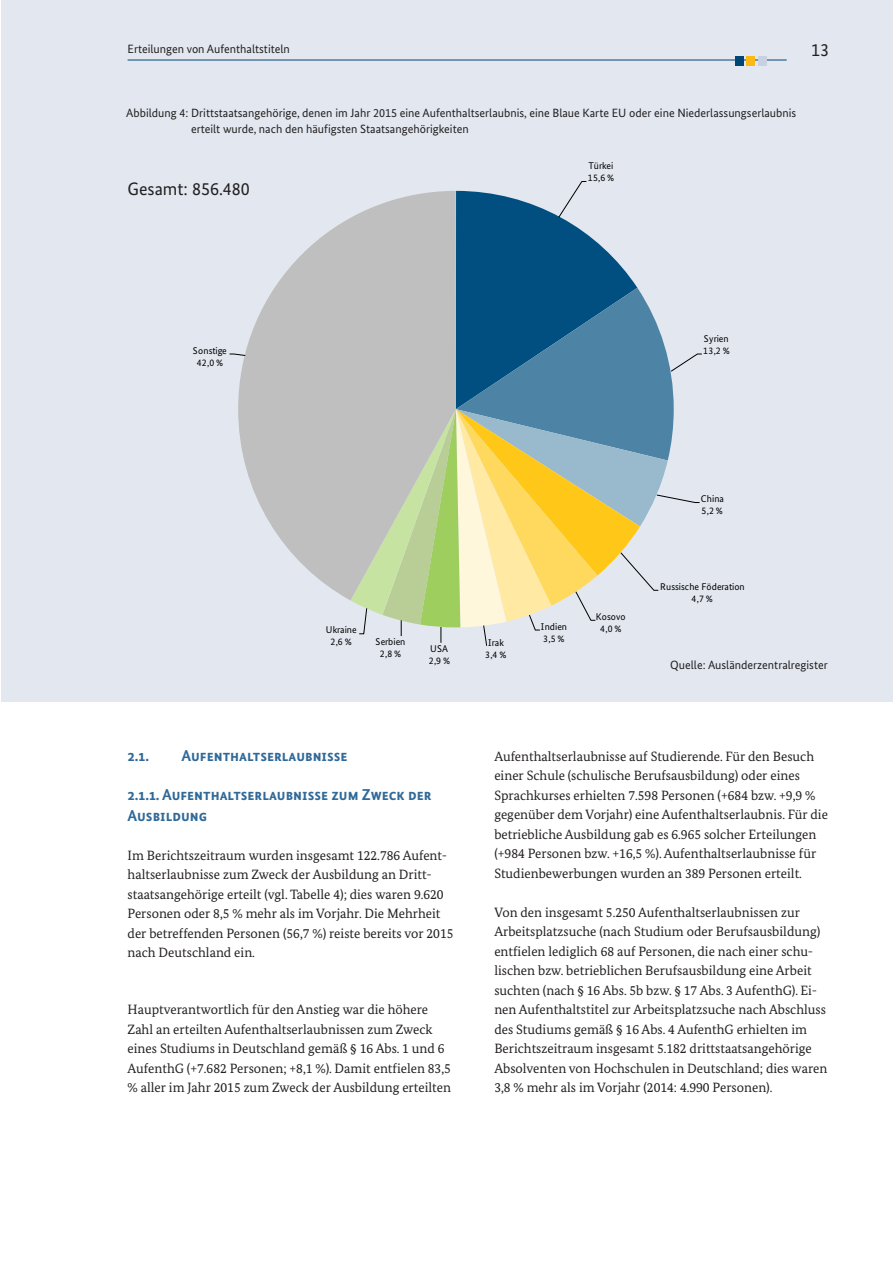
<style>
.page{position:relative;width:893px;height:1263px;background:#fff}
.page>*{position:absolute;margin:0;border:0;box-sizing:border-box;transform-origin:0 0}
.Subheadline{font:18px "Bundes Sans";color:#231f20}
.Subheadline-2{font:700 15.75px/21px "Bundes Sans";color:#306998}
.t1{font:13.5px/19.5px "Bundes Serif";color:#231f20}
.t2{font:12px/15.8px "Bundes Sans";color:#231f20}
.t3{font:9.75px/12px "Bundes Sans";letter-spacing:.005em;color:#000;text-align:center}
</style>
<div class="page">
<div style="left:1px;top:0;width:892px;height:702px;background:#e3e8f0"></div>
<hr style="left:128px;top:60px;width:659px;height:1px;background:#004578">
<div style="left:735px;top:56px;width:9px;height:9px;background:#004578"></div>
<div style="left:746px;top:56px;width:9px;height:9px;background:#fcb814"></div>
<div style="left:758px;top:56px;width:8px;height:9px;background:#c7d1e2"></div>
<svg style="left:238px;top:218px;width:112px;height:382px;fill:#bfbfbf"></svg>
<svg style="left:350px;top:181px;width:352px;height:465px"></svg>
<svg style="left:229px;top:353px;width:17px;height:3px"></svg>
<p class="t2" style="left:128px;top:41px;width:164px">Erteilungen von Aufenthaltstiteln</p>
<p class="Subheadline" style="left:811px;top:39px;width:19px">13</p>
<p class="t2" style="left:191px;top:105px;width:607px;text-indent:-65px">Abbildung 4: Drittstaatsangehörige, denen im Jahr 2015 eine Aufenthaltserlaubnis, eine Blaue Karte EU oder eine Niederlassungserlaubnis erteilt wurde, nach den häufigsten Staatsangehörigkeiten</p>
<p class="Subheadline" style="left:128px;top:178px;width:124px">Gesamt: 856.480</p>
<p class="t3" style="left:588px;top:160px;width:28px;text-align:left">Türkei<br>15,6 %</p>
<p class="t3" style="left:193px;top:344px;width:35px">Sonstige<br>42,0 %</p>
<p class="t3" style="left:703px;top:332px;width:28px;text-align:left">Syrien<br>13,2 %</p>
<p class="t3" style="left:326px;top:624px;width:32px">Ukraine<br>2,6 %</p>
<p class="t3" style="left:375px;top:636px;width:31px">Serbien<br>2,8 %</p>
<p class="t3" style="left:429px;top:643px;width:23px;text-align:left">USA<br>2,9 %</p>
<p class="Subheadline-2" style="left:128px;top:744px;width:23px">2.1.</p>
<p class="Subheadline-2" style="left:182px;top:744px;width:168px">Aufenthaltserlaubnisse</p>
<p class="Subheadline-2" style="left:128px;top:783px;width:306px">2.1.1. Aufenthaltserlaubnisse zum Zweck der<br>Ausbildung</p>
<p class="t1" style="left:128px;top:845px;width:327px">Im Berichtszeitraum wurden insgesamt 122.786 Aufent&shy;haltserlaubnisse zum Zweck der Ausbildung an Dritt&shy;staatsangehörige erteilt (vgl. Tabelle 4); dies waren 9.620<br>Personen oder 8,5 % mehr als im Vorjahr. Die Mehrheit der betreffenden Personen (56,7 %) reiste bereits vor 2015 nach Deutschland ein.</p>
<p class="t1" style="left:128px;top:999px;width:325px">Hauptverantwortlich für den Anstieg war die höhere Zahl an erteilten Aufenthaltserlaubnissen zum Zweck eines Studiums in Deutschland gemäß § 16 Abs. 1 und 6<br>AufenthG (+7.682 Personen; +8,1 %). Damit entfielen 83,5 % aller im Jahr 2015 zum Zweck der Ausbildung erteilten</p>
<p class="t3" style="left:701px;top:493px;width:25px;text-align:left">China<br>5,2 %</p>
<p class="t3" style="left:485px;top:636px;width:23px">Irak<br>3,4 %</p>
<p class="t3" style="left:596px;top:610px;width:31px">Kosovo</p>
<p class="t3" style="left:541px;top:621px;width:28px">Indien</p>
<p class="t3" style="left:600px;top:622px;width:23px">4,0 %</p>
<p class="t3" style="left:543px;top:633px;width:23px">3,5 %</p>
<p class="t3" style="left:660px;top:580px;width:86px">Russische Föderation<br>4,7 %</p>
<p class="t2" style="left:670px;top:656px;width:159px">Quelle: Ausländerzentralregister</p>
<p class="t1" style="left:494px;top:746px;width:335px">Aufenthaltserlaubnisse auf Studierende. Für den Besuch einer Schule (schulische Berufsausbildung) oder eines Sprachkurses erhielten 7.598 Personen (+684 bzw. +9,9 % gegenüber dem Vorjahr) eine Aufenthaltserlaubnis. Für die betriebliche Ausbildung gab es 6.965 solcher Erteilungen (+984 Personen bzw. +16,5 %). Aufenthaltserlaubnisse für Studienbewerbungen wurden an 389 Personen erteilt.</p>
<p class="t1" style="left:494px;top:902px;width:334px">Von den insgesamt 5.250 Aufenthaltserlaubnissen zur Arbeitsplatzsuche (nach Studium oder Berufsausbildung) entfielen lediglich 68 auf Personen, die nach einer schu&shy;lischen bzw. betrieblichen Berufsausbildung eine Arbeit suchten (nach § 16 Abs. 5b bzw. § 17 Abs. 3 AufenthG). Ei&shy;nen Aufenthaltstitel zur Arbeitsplatzsuche nach Abschluss des Studiums gemäß § 16 Abs. 4 AufenthG erhielten im Berichtszeitraum insgesamt 5.182 drittstaatsangehörige Absolventen von Hochschulen in Deutschland; dies waren 3,8 % mehr als im Vorjahr (2014: 4.990 Personen).</p>
</div>
